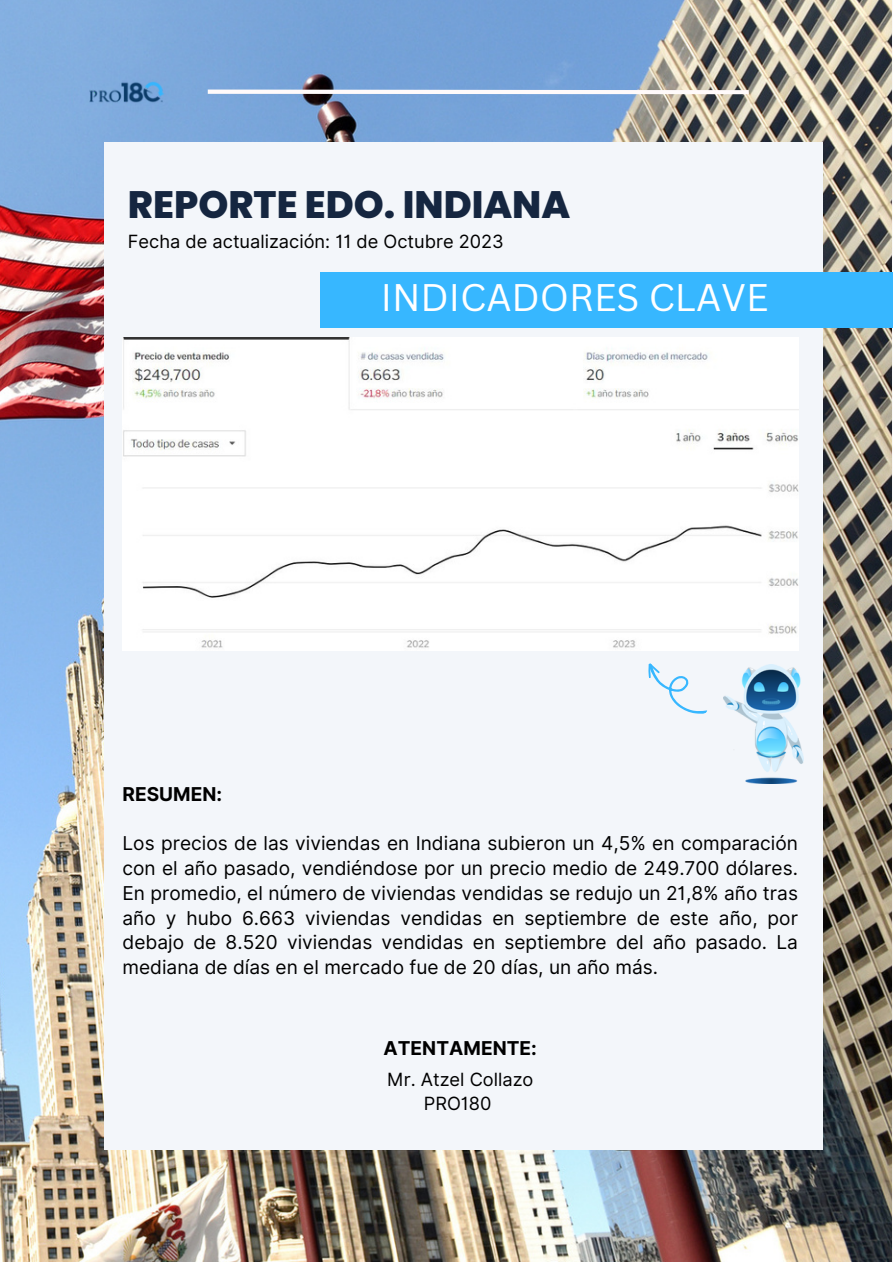
<style>
.page{position:relative;width:893px;height:1264px;background:#fff}
.page>*{position:absolute;margin:0;border:0;box-sizing:border-box;transform-origin:0 0}
.t1{font:800 38.1px "Poppins";color:#152640}
.t2{font:37.5px "Canva Sans";color:#fff}
.t3{font:19.05px/24.8px "Inter";color:#000;text-align:justify}
.t4{font:700 19.05px "Inter";color:#000}
.t5{font:18.15px "Inter";color:#000}
</style>
<div class="page">
<img style="left:0;top:0;width:891px;height:1261px">
<div style="left:104px;top:142px;width:718px;height:1007px;background:#f3f6fa"></div>
<hr style="left:208px;top:90px;width:540px;height:4px;background:#fffafa">
<img style="left:89px;top:78px;width:78px;height:27px">
<div style="left:320px;top:272px;width:572px;height:55px;background:#37b7ff"></div>
<svg style="left:648px;top:663px;width:59px;height:50px"></svg>
<img style="left:723px;top:664px;width:80px;height:119px">
<div style="left:122px;top:338px;width:676px;height:312px;background:#fff"></div>
<p class="t1" style="left:128px;top:178px;width:444px">REPORTE EDO. INDIANA</p>
<p class="t5" style="left:128px;top:230px;width:377px">Fecha de actualización: 11 de Octubre 2023</p>
<p class="t2" style="left:381px;top:270px;width:389px">INDICADORES CLAVE</p>
<p class="t4" style="left:122px;top:782px;width:101px">RESUMEN:</p>
<p class="t3" style="left:122px;top:831px;width:677px">Los precios de las viviendas en Indiana subieron un 4,5% en comparación con el año pasado, vendiéndose por un precio medio de 249.700 dólares.<br>En promedio, el número de viviendas vendidas se redujo un 21,8% año tras año y hubo 6.663 viviendas vendidas en septiembre de este año, por debajo de 8.520 viviendas vendidas en septiembre del año pasado. La mediana de días en el mercado fue de 20 días, un año más.</p>
<p class="t4" style="left:383px;top:1036px;width:155px">ATENTAMENTE:</p>
<p class="t5" style="left:387px;top:1068px;width:148px">Mr. Atzel Collazo</p>
<p class="t5" style="left:424px;top:1092px;width:69px">PRO180</p>
</div>
